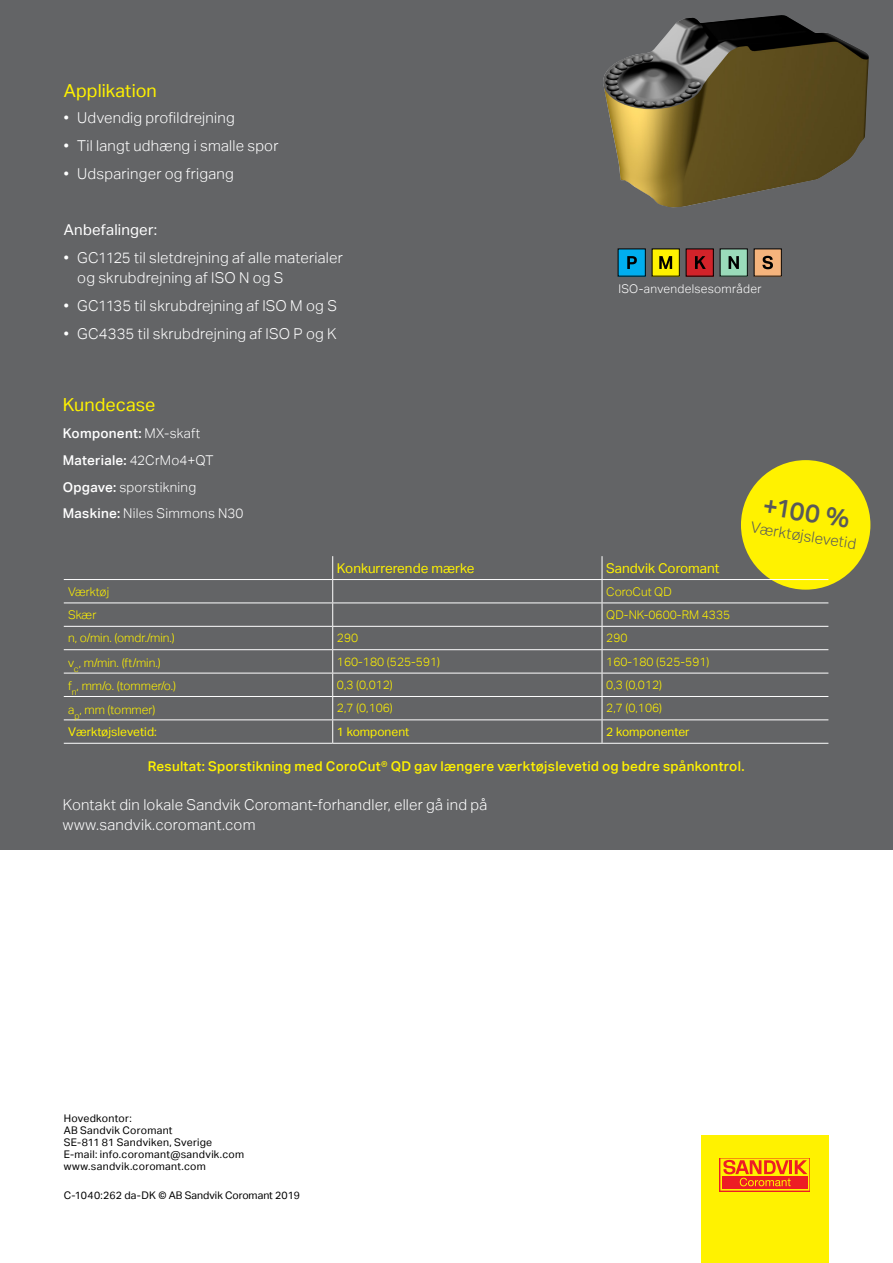
<style>
.page{position:relative;width:893px;height:1263px;background:#fff}
.page>*{position:absolute;margin:0;border:0;box-sizing:border-box;transform-origin:0 0}
.t1{font:500 25.5px "Aktiv Grotesk";color:#58595b}
.t2{font:18px "Aktiv Grotesk";letter-spacing:.005em;color:#fff200}
.t3{font:300 15px/19.5px "Aktiv Grotesk";letter-spacing:.015em;color:#fff}
.t4{font:300 15px "Aktiv Grotesk";color:#58595b}
.t5{font:15px "Aktiv Grotesk";letter-spacing:.015em;color:#fff}
.t6{font:300 13.5px/26.5px "Aktiv Grotesk";letter-spacing:.02em;color:#fff}
.t7{font:500 13.5px "Aktiv Grotesk";letter-spacing:.02em;color:#fff200}
.t8{font:13.5px "Aktiv Grotesk";color:#fff200}
.t9{font:300 12px "Aktiv Grotesk";color:#fff200}
.t10{font:12px "Aktiv Grotesk";color:#fff200}
.t11{font:300 12px "Aktiv Grotesk";letter-spacing:.025em;color:#fff}
.t12{font:10.5px/12px "Aktiv Grotesk";letter-spacing:.025em;color:#000}
.t13{font:10.5px "Aktiv Grotesk";color:#000}
.s1{font-weight:500}
.s2{font-weight:400}
</style>
<div class="page">
<div style="left:701px;top:1136px;width:128px;height:127px;background:#fff200"></div>
<svg style="left:720px;top:1158px;width:90px;height:33px"></svg>
<svg style="left:720px;top:1158px;width:89px;height:32px"></svg>
<svg style="left:722px;top:1176px;width:85px;height:12px"></svg>
<svg style="left:723px;top:1159px;width:84px;height:27px"></svg>
<div style="left:0;top:0;width:893px;height:849px;background:#636466"></div>
<img style="left:603px;top:15px;width:266px;height:192px">
<div style="left:741px;top:460px;width:129px;height:130px;background:#fff200;border-radius:50%"></div>
<hr style="left:64px;top:579px;width:269px;height:1px;background:#fff">
<hr style="left:333px;top:579px;width:269px;height:1px;background:#fff">
<hr style="left:602px;top:579px;width:226px;height:1px;background:#fff">
<hr style="left:64px;top:602px;width:269px;height:1px;background:#fff">
<hr style="left:333px;top:602px;width:269px;height:1px;background:#fff">
<hr style="left:602px;top:602px;width:226px;height:1px;background:#fff">
<hr style="left:64px;top:626px;width:269px;height:1px;background:#fff">
<hr style="left:333px;top:626px;width:269px;height:1px;background:#fff">
<hr style="left:602px;top:626px;width:226px;height:1px;background:#fff">
<hr style="left:64px;top:649px;width:269px;height:1px;background:#fff">
<hr style="left:333px;top:649px;width:269px;height:1px;background:#fff">
<hr style="left:602px;top:649px;width:226px;height:1px;background:#fff">
<hr style="left:64px;top:673px;width:269px;height:1px;background:#fff">
<hr style="left:333px;top:673px;width:269px;height:1px;background:#fff">
<hr style="left:602px;top:673px;width:226px;height:1px;background:#fff">
<hr style="left:64px;top:696px;width:269px;height:1px;background:#fff">
<hr style="left:333px;top:696px;width:269px;height:1px;background:#fff">
<hr style="left:602px;top:696px;width:226px;height:1px;background:#fff">
<hr style="left:64px;top:719px;width:269px;height:1px;background:#fff">
<hr style="left:333px;top:719px;width:269px;height:1px;background:#fff">
<hr style="left:602px;top:719px;width:226px;height:1px;background:#fff">
<hr style="left:64px;top:743px;width:269px;height:1px;background:#fff">
<hr style="left:333px;top:743px;width:269px;height:1px;background:#fff">
<hr style="left:602px;top:743px;width:226px;height:1px;background:#fff">
<svg style="left:332px;top:556px;width:1px;height:187px"></svg>
<svg style="left:602px;top:556px;width:1px;height:187px"></svg>
<div style="left:652px;top:249px;width:27px;height:27px;background:#fff200"></div>
<svg style="left:659px;top:256px;width:13px;height:13px"></svg>
<div style="left:720px;top:249px;width:27px;height:27px;background:#9adbba"></div>
<svg style="left:729px;top:256px;width:10px;height:13px"></svg>
<div style="left:618px;top:249px;width:27px;height:27px;background:#00aeef"></div>
<svg style="left:627px;top:256px;width:10px;height:13px"></svg>
<div style="left:686px;top:249px;width:27px;height:27px;background:#d2232a"></div>
<svg style="left:695px;top:256px;width:11px;height:13px"></svg>
<div style="left:754px;top:249px;width:27px;height:27px;background:#f5b47d"></div>
<svg style="left:762px;top:256px;width:11px;height:13px"></svg>
<p class="t2" style="left:64px;top:80px;width:95px">Applikation</p>
<p class="t3" style="left:64px;top:108px;width:172px">• Udvendig profildrejning</p>
<p class="t3" style="left:64px;top:136px;width:216px">• Til langt udhæng i smalle spor</p>
<p class="t3" style="left:64px;top:164px;width:172px">• Udsparinger og frigang</p>
<p class="t5" style="left:64px;top:221px;width:95px">Anbefalinger:</p>
<p class="t3" style="left:77px;top:248px;width:267px;text-indent:-14px">• GC1125 til sletdrejning af alle materialer og skrubdrejning af ISO N og S</p>
<p class="t3" style="left:64px;top:296px;width:275px">• GC1135 til skrubdrejning af ISO M og S</p>
<p class="t3" style="left:64px;top:324px;width:274px">• GC4335 til skrubdrejning af ISO P og K</p>
<p class="t2" style="left:63px;top:394px;width:94px">Kundecase</p>
<p class="t6" style="left:63px;top:421px;width:182px"><span class="s1">Komponent:</span> MX-skaft<br><span class="s1">Materiale:</span> 42CrMo4+QT<br><span class="s1">Opgave:</span> sporstikning<br><span class="s1">Maskine:</span> Niles Simmons N30</p>
<p class="t11" style="left:618px;top:282px;width:144px">ISO-anvendelsesområder</p>
<h1 class="t1" style="left:766px;top:490px;width:89px;rotate:9deg">+100 %</h1>
<p class="t4" style="left:752px;top:519px;width:108px;rotate:9deg">Værktøjslevetid</p>
<p class="t8" style="left:337px;top:560px;width:139px">Konkurrerende mærke</p>
<p class="t8" style="left:606px;top:560px;width:115px">Sandvik Coromant</p>
<p class="t9" style="left:68px;top:584px;width:43px">Værktøj</p>
<p class="t9" style="left:606px;top:584px;width:67px">CoroCut QD</p>
<p class="t9" style="left:68px;top:608px;width:30px">Skær</p>
<p class="t9" style="left:606px;top:608px;width:125px">QD-NK-0600-RM 4335</p>
<p class="t9" style="left:68px;top:631px;width:108px">n, o/min. (omdr./min.)</p>
<p class="t9" style="left:337px;top:631px;width:23px">290</p>
<p class="t9" style="left:606px;top:631px;width:23px">290</p>
<p class="t9" style="left:68px;top:656px;width:94px">v<sub>c</sub>, m/min. (ft/min.)</p>
<p class="t9" style="left:337px;top:654px;width:105px">160-180 (525-591)</p>
<p class="t9" style="left:606px;top:654px;width:105px">160-180 (525-591)</p>
<p class="t9" style="left:68px;top:679px;width:110px">f<sub>n</sub>, mm/o. (tommer/o.)</p>
<p class="t9" style="left:337px;top:678px;width:57px">0,3 (0,012)</p>
<p class="t9" style="left:606px;top:678px;width:57px">0,3 (0,012)</p>
<p class="t9" style="left:68px;top:702px;width:89px">a<sub>p</sub>, mm (tommer)</p>
<p class="t9" style="left:337px;top:701px;width:57px">2,7 (0,106)</p>
<p class="t9" style="left:606px;top:701px;width:57px">2,7 (0,106)</p>
<p class="t10" style="left:68px;top:724px;width:90px">Værktøjslevetid:</p>
<p class="t10" style="left:337px;top:724px;width:74px">1 komponent</p>
<p class="t10" style="left:606px;top:724px;width:85px">2 komponenter</p>
<p class="t7" style="left:148px;top:758px;width:598px">Resultat: Sporstikning med CoroCut<span class="s2">®</span> QD gav længere værktøjslevetid og bedre spånkontrol.</p>
<p class="t3" style="left:63px;top:795px;width:426px">Kontakt din lokale Sandvik Coromant-forhandler, eller gå ind på www.sandvik.coromant.com</p>
<p class="t12" style="left:64px;top:1112px;width:182px">Hovedkontor:<br>AB Sandvik Coromant<br>SE-811 81 Sandviken, Sverige<br>E-mail: info.coromant@sandvik.com www.sandvik.coromant.com</p>
<p class="t13" style="left:64px;top:1189px;width:238px">C-1040:262 da-DK © AB Sandvik Coromant 2019</p>
</div>
